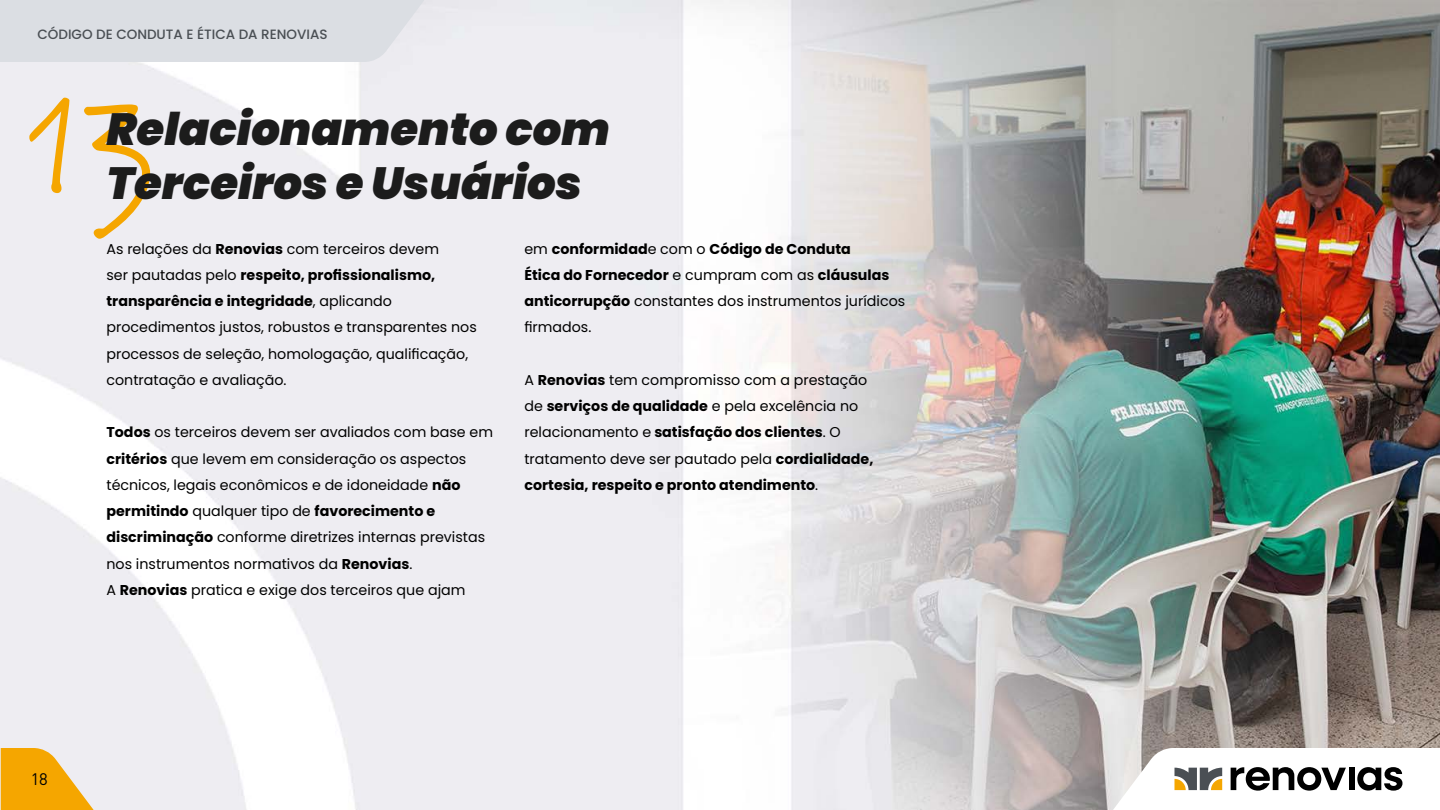
<style>
.page{position:relative;width:1440px;height:810px;background:#fff}
.page>*{position:absolute;margin:0;border:0;box-sizing:border-box;transform-origin:0 0}
.t1{font:141.75px "Marydale";color:#f5a600}
.t2{font:italic 900 45px/54px "Poppins";color:#1c1c1c}
.t3{font:16.5px "DIN Pro";color:#000}
.t4{font:14.25px/26.2px "Poppins";color:#000}
.t5{font:700 14.25px/26.2px "Poppins";color:#000}
.t6{font:500 13.5px "Poppins";color:#4a4f54}
.s1{font-weight:700}
.s2{font-weight:400}
</style>
<div class="page">
<img style="left:0;top:1px;width:1440px;height:809px">
<svg style="left:1px;top:748px;width:93px;height:62px"></svg>
<svg style="left:1113px;top:748px;width:327px;height:62px"></svg>
<div style="left:0;top:0;width:424px;height:62px;background:#dbdee3"></div>
<p class="t6" style="left:38px;top:27px;width:292px">CÓDIGO DE CONDUTA E ÉTICA DA RENOVIAS</p>
<h1 class="t1" style="left:26px;top:59px;width:133px">13</h1>
<h2 class="t2" style="left:106px;top:102px;width:505px">Relacionamento com<br>Terceiros e Usuários</h2>
<p class="t4" style="left:106px;top:236px;width:372px">As relações da <span class="s1">Renovias</span> com terceiros devem<br>ser pautadas pelo <span class="s1">respeito, profissionalismo, transparência e integridade</span>, aplicando procedimentos justos, robustos e transparentes nos processos de seleção, homologação, qualificação, contratação e avaliação.</p>
<p class="t4" style="left:106px;top:419px;width:388px"><span class="s1">Todos</span> os terceiros devem ser avaliados com base em <span class="s1">critérios</span> que levem em consideração os aspectos técnicos, legais econômicos e de idoneidade <span class="s1">não permitindo</span> qualquer tipo de <span class="s1">favorecimento e discriminação</span> conforme diretrizes internas previstas nos instrumentos normativos da <span class="s1">Renovias</span>.<br>A <span class="s1">Renovias</span> pratica e exige dos terceiros que ajam</p>
<p class="t5" style="left:524px;top:236px;width:382px"><span class="s2">em</span> conformidad<span class="s2">e com o</span> Código de Conduta<br>Ética do Fornecedor <span class="s2">e cumpram com as</span> cláusulas anticorrupção <span class="s2">constantes dos instrumentos jurídicos firmados.</span></p>
<p class="t5" style="left:524px;top:367px;width:351px"><span class="s2">A</span> Renovias <span class="s2">tem compromisso com a prestação de</span> serviços de qualidade <span class="s2">e pela excelência no relacionamento e</span> satisfação dos clientes<span class="s2">. O tratamento deve ser pautado pela</span> cordialidade, cortesia, respeito e pronto atendimento<span class="s2">.</span></p>
<p class="t3" style="left:31px;top:766px;width:19px">18</p>
</div>
